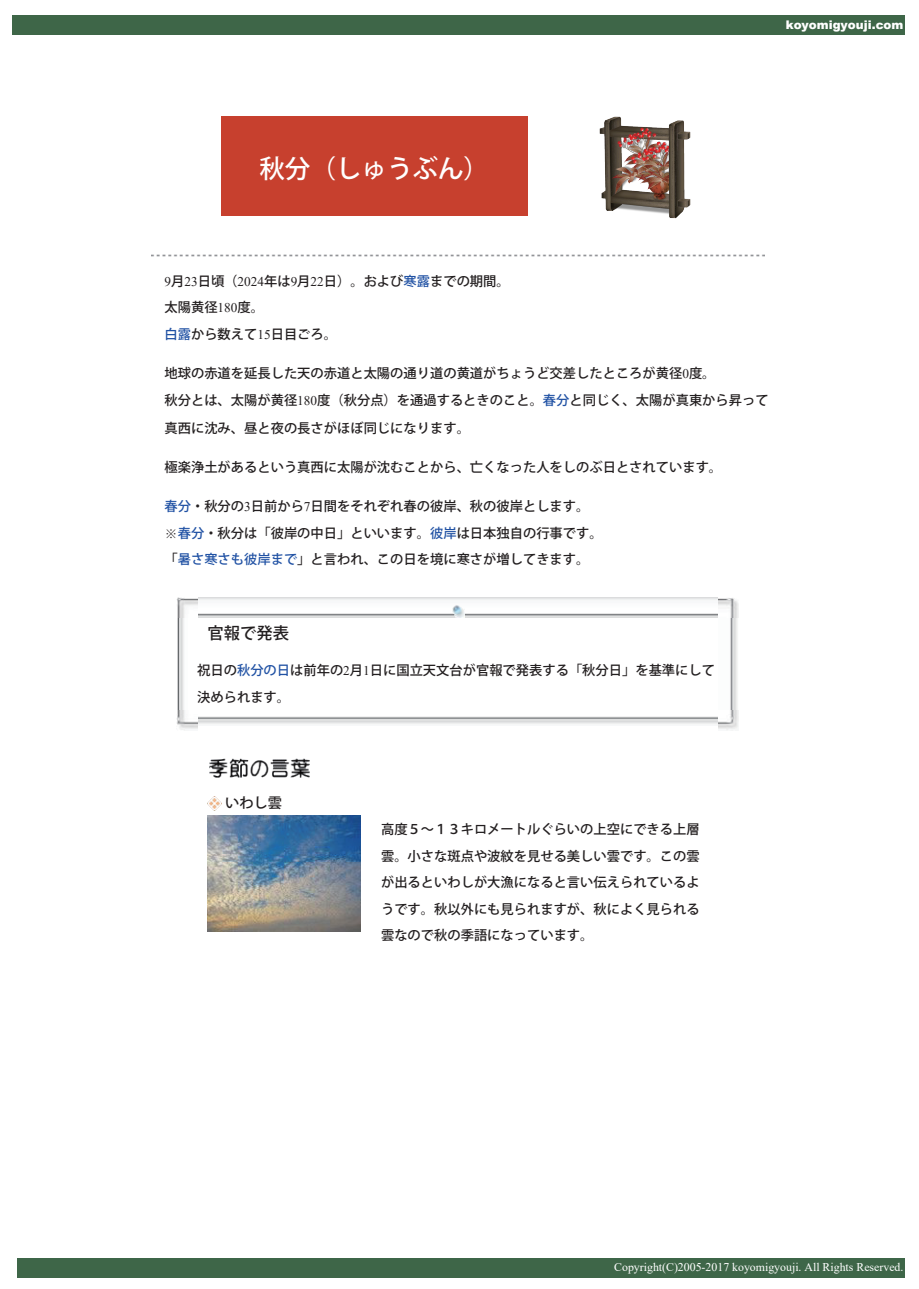
<style>
.page{position:relative;width:919px;height:1289px;background:#fff}
.page>*{position:absolute;margin:0;border:0;box-sizing:border-box;transform-origin:0 0}
.t1{font:500 25.5px "Koz Go Pr 6 N";color:#fff}
.t2{font:500 16.35px "Koz Go Pr 6 N";color:#231f20}
.t3{font:500 14.25px "Koz Go Pr 6 N";color:#231f20}
.t4{font:500 13.2px/26.5px "Koz Go Pr 6 N";color:#231f20}
.t5{font:11.85px "Times New Roman";color:#fff}
.t6{font:900 11.85px "Arial";color:#fff}
.s1{font-family:"Times New Roman";font-weight:400}
.s2{color:#2152a4}
</style>
<div class="page">
<div style="left:12px;top:15px;width:656px;height:20px;background:#3e6648"></div>
<div style="left:668px;top:15px;width:236px;height:20px;background:#3e6648"></div>
<div style="left:17px;top:1257px;width:887px;height:20px;background:#3e6648"></div>
<div style="left:221px;top:116px;width:306px;height:99px;background:#c7402e"></div>
<img style="left:599px;top:116px;width:92px;height:102px">
<svg style="left:197px;top:597px;width:521px;height:20px"></svg>
<svg style="left:177px;top:617px;width:8px;height:93px"></svg>
<svg style="left:730px;top:617px;width:8px;height:93px"></svg>
<svg style="left:197px;top:716px;width:521px;height:13px"></svg>
<img style="left:207px;top:815px;width:153px;height:116px">
<img style="left:151px;top:254px;width:613px;height:3px">
<img style="left:177px;top:597px;width:20px;height:20px">
<img style="left:449px;top:597px;width:17px;height:20px">
<img style="left:718px;top:598px;width:20px;height:19px">
<img style="left:177px;top:710px;width:20px;height:20px">
<img style="left:718px;top:710px;width:20px;height:20px">
<img style="left:209px;top:758px;width:101px;height:20px">
<img style="left:207px;top:796px;width:15px;height:14px">
<p class="t6" style="left:785px;top:16px;width:119px">koyomigyouji.com</p>
<h1 class="t1" style="left:259px;top:154px;width:231px">秋分（しゅうぶん）</h1>
<p class="t4" style="left:164px;top:268px;width:347px"><span class="s1">9</span>月<span class="s1">23</span>日頃（<span class="s1">2024</span>年は<span class="s1">9</span>月<span class="s1">22</span>日）。および<span class="s2">寒露</span>までの期間。太陽黄径<span class="s1">180</span>度。<br><span class="s2">白露</span>から数えて<span class="s1">15</span>日目ごろ。</p>
<p class="t4" style="left:164px;top:360px;width:605px;line-height:27px">地球の赤道を延長した天の赤道と太陽の通り道の黄道がちょうど交差したところが黄径<span class="s1">0</span>度。<br>秋分とは、太陽が黄径<span class="s1">180</span>度（秋分点）を通過するときのこと。<span class="s2">春分</span>と同じく、太陽が真東から昇って真西に沈み、昼と夜の長さがほぼ同じになります。</p>
<p class="t4" style="left:164px;top:454px;width:559px">極楽浄土があるという真西に太陽が沈むことから、亡くなった人をしのぶ日とされています。</p>
<p class="t4" style="left:164px;top:493px;width:439px"><span class="s2">春分</span>・秋分の<span class="s1">3</span>日前から<span class="s1">7</span>日間をそれぞれ春の彼岸、秋の彼岸とします。<span class="s1">※</span><span class="s2">春分</span>・秋分は「彼岸の中日」といいます。<span class="s2">彼岸</span>は日本独自の行事です。「<span class="s2">暑さ寒さも彼岸まで</span>」と言われ、この日を境に寒さが増してきます。</p>
<p class="t2" style="left:207px;top:623px;width:83px">官報で発表</p>
<p class="t4" style="left:197px;top:656px;width:519px;line-height:27.6px">祝日の<span class="s2">秋分の日</span>は前年の<span class="s1">2</span>月<span class="s1">1</span>日に国立天文台が官報で発表する「秋分日」を基準にして決められます。</p>
<p class="t3" style="left:225px;top:795px;width:59px">いわし雲</p>
<p class="t4" style="left:381px;top:816px;width:320px;text-align:justify">高度５～１３キロメートルぐらいの上空にできる上層雲。小さな斑点や波紋を見せる美しい雲です。この雲が出るといわしが大漁になると言い伝えられているようです。秋以外にも見られますが、秋によく見られる雲なので秋の季語になっています。</p>
<p class="t5" style="left:614px;top:1258px;width:291px">Copyright(C)2005-2017 koyomigyouji. All Rights Reserved.</p>
</div>
